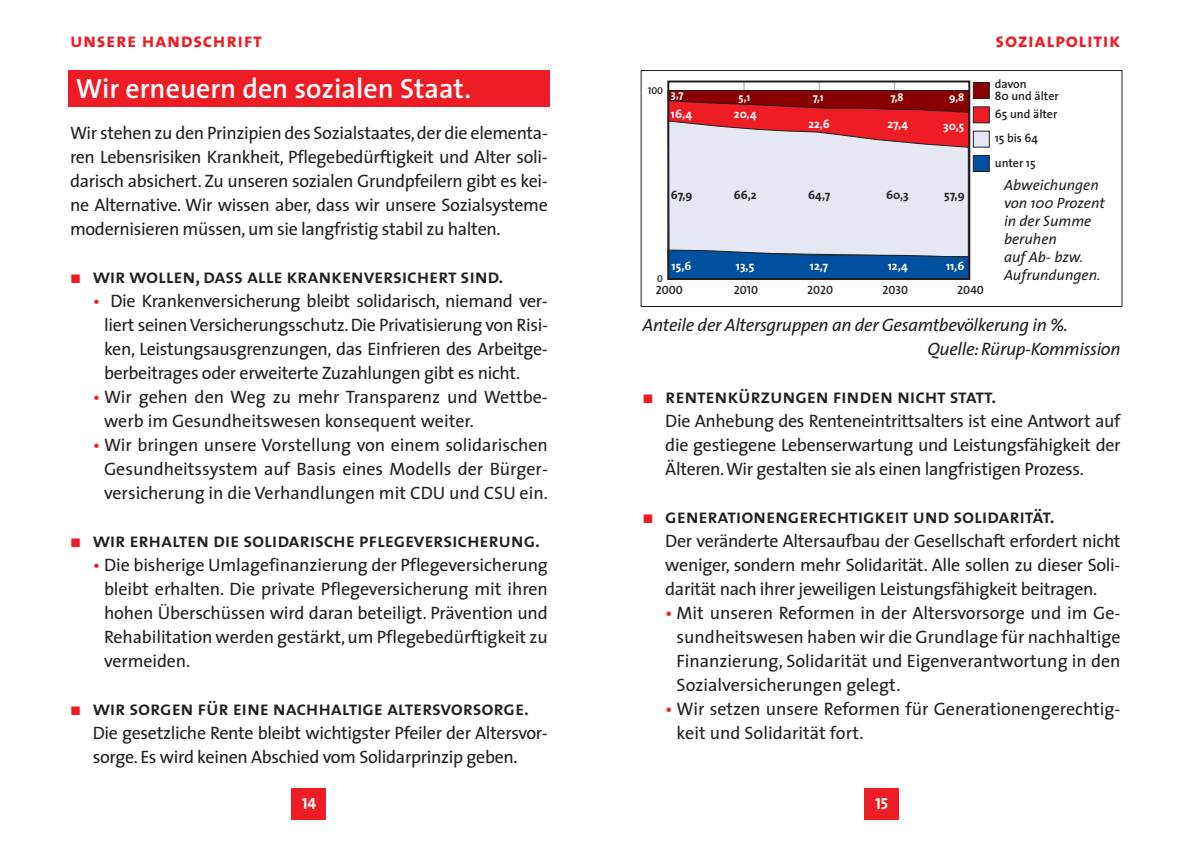
<style>
.page{position:relative;width:1190px;height:842px;background:#fff}
.page>*{position:absolute;margin:0;border:0;box-sizing:border-box;transform-origin:0 0}
.t1{font:600 28px "The Sans";color:#fff}
.t2{font:20px "The Sans Semi Bold Caps";letter-spacing:-.01em;color:#231f1f}
.t3{font:20px "The Sans Bold Caps";letter-spacing:.03em;color:#ee1c24}
.t4{font:18px/24px "The Sans";letter-spacing:-.02em;color:#231f1f;text-align:justify}
.t5{font:18px/24px "The Sans";color:#231f1f}
.t6{font:italic 18px/24px "The Sans";letter-spacing:-.02em;color:#231f1f}
.t7{font:16px "The Sans Bold Caps";color:#fff}
.t8{font:italic 15px/18px "The Sans";color:#231f1f}
.t9{font:700 12px "The Sans";color:#fff}
.t10{font:600 12px/12px "The Sans";color:#231f1f}
.t11{font:12px "The Sans Semi Bold Caps";color:#231f1f}
.t12{font:700 12px "The Sans";color:#231f1f}
.t13{font:700 11px "The Sans";color:#fff}
.t14{font:10px "The Sans Semi Bold Caps";color:#231f1f}
.s1{color:#ee1c24}
</style>
<div class="page">
<div style="left:865px;top:788px;width:34px;height:32px;background:#ee1c24"></div>
<div style="left:292px;top:788px;width:34px;height:32px;background:#ee1c24"></div>
<hr style="left:819px;top:82px;width:1px;height:198px;background:#bcbec0">
<hr style="left:743px;top:82px;width:2px;height:198px;background:#bcbec0">
<hr style="left:894px;top:82px;width:1px;height:198px;background:#bcbec0">
<div style="left:670px;top:157px;width:297px;height:93px;background:#e5e7f3"></div>
<svg style="left:670px;top:250px;width:297px;height:27px;background:#1d60a3"></svg>
<svg style="left:670px;top:90px;width:297px;height:67px;background:#ca5960"></svg>
<div style="left:973px;top:155px;width:17px;height:17px;background:#00509e;border:1px solid #231f1f"></div>
<div style="left:973px;top:131px;width:17px;height:16px;background:#e5e7f3;border:1px solid #231f1f"></div>
<div style="left:973px;top:82px;width:17px;height:17px;background:#8a0000;border:1px solid #231f1f"></div>
<div style="left:667px;top:81px;width:303px;height:199px;border:2px solid #231f1f"></div>
<div style="left:973px;top:107px;width:17px;height:16px;background:#ee1c24;border:1px solid #231f1f"></div>
<div style="left:641px;top:70px;width:482px;height:237px;border:1px solid #231f1f"></div>
<div style="left:68px;top:70px;width:482px;height:37px;background:#ee1c24"></div>
<p class="t3" style="left:70px;top:29px;width:193px">unsere handschrift</p>
<p class="t3" style="left:996px;top:29px;width:126px">sozialpolitik</p>
<h1 class="t1" style="left:76px;top:78px;width:397px">Wir erneuern den sozialen Staat.</h1>
<p class="t14" style="left:648px;top:85px;width:17px">100</p>
<p class="t13" style="left:671px;top:90px;width:14px">3,7</p>
<p class="t13" style="left:739px;top:93px;width:13px">5,1</p>
<p class="t13" style="left:813px;top:93px;width:12px">7,1</p>
<p class="t13" style="left:890px;top:93px;width:15px">7,8</p>
<p class="t13" style="left:949px;top:93px;width:17px">9,8</p>
<p class="t10" style="left:995px;top:79px;width:65px">davon<br>80 und älter</p>
<p class="t4" style="left:70px;top:123px;width:479px">Wir stehen zu den Prinzipien des Sozialstaates,der die elementa&shy;ren Lebensrisiken Krankheit, Pflegebedürftigkeit und Alter soli&shy;darisch absichert. Zu unseren sozialen Grundpfeilern gibt es kei&shy;ne Alternative. Wir wissen aber, dass wir unsere Sozialsysteme modernisieren müssen, um sie langfristig stabil zu halten.</p>
<p class="t2" style="left:93px;top:264px;width:412px">wir wollen, dass alle krankenversichert sind.</p>
<p class="t4" style="left:104px;top:291px;width:445px;text-indent:-11px"><span class="s1">•</span> Die Krankenversicherung bleibt solidarisch, niemand ver&shy;liert seinen Versicherungsschutz. Die Privatisierung von Risi&shy;ken, Leistungsausgrenzungen, das Einfrieren des Arbeitge&shy;berbeitrages oder erweiterte Zuzahlungen gibt es nicht.</p>
<p class="t5" style="left:104px;top:387px;width:445px;text-indent:-11px"><span class="s1">•</span> Wir gehen den Weg zu mehr Transparenz und Wettbe&shy;werb im Gesundheitswesen konsequent weiter.</p>
<p class="t4" style="left:104px;top:435px;width:445px;text-indent:-11px"><span class="s1">•</span> Wir bringen unsere Vorstellung von einem solidarischen Gesundheitssystem auf Basis eines Modells der Bürger&shy;versicherung in die Verhandlungen mit CDU und CSU ein.</p>
<p class="t2" style="left:93px;top:528px;width:449px">wir erhalten die solidarische pflegeversicherung.</p>
<p class="t4" style="left:104px;top:555px;width:445px;text-indent:-11px"><span class="s1">•</span> Die bisherige Umlagefinanzierung der Pflegeversicherung bleibt erhalten. Die private Pflegeversicherung mit ihren hohen Überschüssen wird daran beteiligt. Prävention und Rehabilitation werden gestärkt, um Pflegebedürftigkeit zu vermeiden.</p>
<p class="t2" style="left:93px;top:696px;width:438px">wir sorgen für eine nachhaltige altersvorsorge.</p>
<p class="t4" style="left:93px;top:723px;width:457px">Die gesetzliche Rente bleibt wichtigster Pfeiler der Altersvor&shy;sorge. Es wird keinen Abschied vom Solidarprinzip geben.</p>
<p class="t9" style="left:671px;top:109px;width:23px">16,4</p>
<p class="t9" style="left:734px;top:109px;width:24px">20,4</p>
<p class="t9" style="left:808px;top:119px;width:23px">22,6</p>
<p class="t9" style="left:888px;top:119px;width:22px">27,4</p>
<p class="t9" style="left:943px;top:121px;width:23px">30,5</p>
<p class="t12" style="left:671px;top:190px;width:23px">67,9</p>
<p class="t12" style="left:734px;top:190px;width:24px">66,2</p>
<p class="t12" style="left:808px;top:190px;width:24px">64,7</p>
<p class="t12" style="left:886px;top:190px;width:24px">60,3</p>
<p class="t12" style="left:944px;top:190px;width:22px">57,9</p>
<p class="t14" style="left:657px;top:273px;width:7px">0</p>
<p class="t9" style="left:672px;top:261px;width:21px">15,6</p>
<p class="t9" style="left:736px;top:261px;width:20px">13,5</p>
<p class="t9" style="left:810px;top:261px;width:20px">12,7</p>
<p class="t9" style="left:888px;top:261px;width:21px">12,4</p>
<p class="t9" style="left:946px;top:261px;width:20px">11,6</p>
<p class="t11" style="left:656px;top:282px;width:29px">2000</p>
<p class="t11" style="left:734px;top:282px;width:26px">2010</p>
<p class="t11" style="left:807px;top:282px;width:28px">2020</p>
<p class="t11" style="left:882px;top:282px;width:27px">2030</p>
<p class="t11" style="left:957px;top:282px;width:28px">2040</p>
<p class="t10" style="left:995px;top:109px;width:64px">65 und älter</p>
<p class="t10" style="left:995px;top:133px;width:45px">15 bis 64</p>
<p class="t10" style="left:995px;top:158px;width:42px">unter 15</p>
<p class="t8" style="left:1004px;top:177px;width:102px">Abweichungen von 100 Prozent in der Summe beruhen<br>auf Ab- bzw.<br>Aufrundungen.</p>
<p class="t6" style="left:927px;top:315px;width:195px;text-indent:-285px">Anteile der Altersgruppen an der Gesamtbevölkerung in %.<br>Quelle: Rürup-Kommission</p>
<p class="t2" style="left:665px;top:384px;width:333px">rentenkürzungen finden nicht statt.</p>
<p class="t4" style="left:665px;top:411px;width:457px">Die Anhebung des Renteneintrittsalters ist eine Antwort auf die gestiegene Lebenserwartung und Leistungsfähigkeit der Älteren.Wir gestalten sie als einen langfristigen Prozess.</p>
<p class="t2" style="left:665px;top:504px;width:391px">generationengerechtigkeit und solidarität.</p>
<p class="t4" style="left:665px;top:531px;width:457px">Der veränderte Altersaufbau der Gesellschaft erfordert nicht weniger, sondern mehr Solidarität. Alle sollen zu dieser Soli&shy;darität nach ihrer jeweiligen Leistungsfähigkeit beitragen.</p>
<p class="t4" style="left:677px;top:603px;width:445px;text-indent:-11px"><span class="s1">•</span> Mit unseren Reformen in der Altersvorsorge und im Ge&shy;sundheitswesen haben wir die Grundlage für nachhaltige Finanzierung, Solidarität und Eigenverantwortung in den Sozialversicherungen gelegt.</p>
<p class="t5" style="left:677px;top:699px;width:445px;text-indent:-11px"><span class="s1">•</span> Wir setzen unsere Reformen für Generationengerechtig&shy;keit und Solidarität fort.</p>
<p class="t7" style="left:302px;top:794px;width:16px">14</p>
<p class="t7" style="left:875px;top:794px;width:15px">15</p>
</div>
